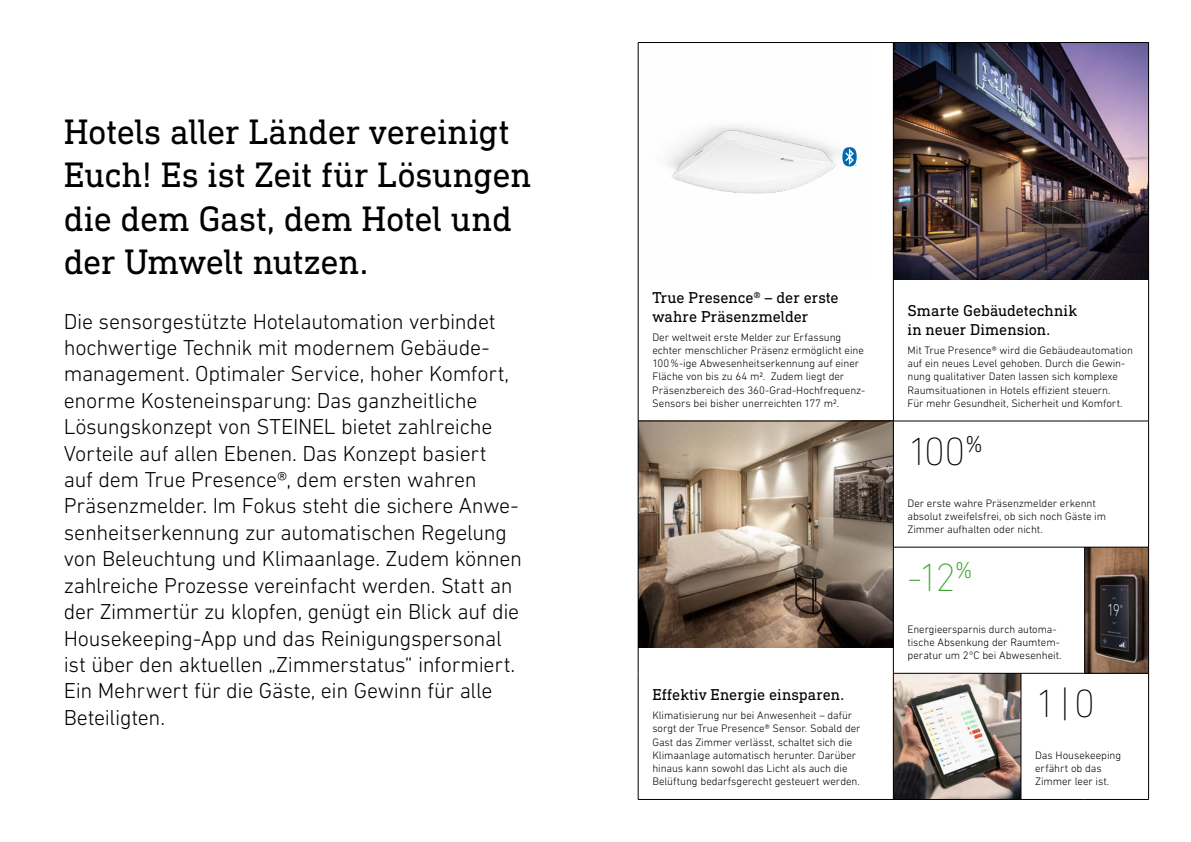
<style>
.page{position:relative;width:1191px;height:842px;background:#fff}
.page>*{position:absolute;margin:0;border:0;box-sizing:border-box;transform-origin:0 0}
.t1{font:200 40px "DIN Next W1 G";color:#000}
.t2{font:200 40px "DIN Next W1 G";color:#3da434}
.t3{font:36px/43.2px "DIN Next Slab Pro";letter-spacing:-.01em;color:#000}
.t4{font:300 22px/26.4px "DIN Next W1 G";letter-spacing:-.015em;color:#000}
.t5{font:16px/19.2px "DIN Next Slab Pro";color:#000}
.t6{font:300 11px/13.2px "DIN Next W1 G";letter-spacing:-.005em;color:#000}
</style>
<div class="page">
<img style="left:894px;top:43px;width:254px;height:236px">
<img style="left:894px;top:674px;width:126px;height:125px">
<img style="left:639px;top:422px;width:254px;height:226px">
<img style="left:1085px;top:548px;width:63px;height:125px">
<hr style="left:638px;top:42px;width:255px;height:1px;background:#000">
<hr style="left:638px;top:43px;width:1px;height:378px;background:#000">
<hr style="left:893px;top:42px;width:128px;height:1px;background:#000">
<hr style="left:893px;top:43px;width:1px;height:378px;background:#000">
<hr style="left:1021px;top:42px;width:63px;height:1px;background:#000">
<hr style="left:1084px;top:42px;width:64px;height:1px;background:#000">
<hr style="left:1148px;top:43px;width:1px;height:378px;background:#000">
<hr style="left:638px;top:421px;width:255px;height:1px;background:#000">
<hr style="left:638px;top:421px;width:1px;height:126px;background:#000">
<hr style="left:893px;top:421px;width:128px;height:1px;background:#000">
<hr style="left:893px;top:421px;width:1px;height:126px;background:#000">
<hr style="left:1021px;top:421px;width:63px;height:1px;background:#000">
<hr style="left:1084px;top:421px;width:64px;height:1px;background:#000">
<hr style="left:1148px;top:421px;width:1px;height:126px;background:#000">
<hr style="left:638px;top:547px;width:1px;height:126px;background:#000">
<hr style="left:893px;top:547px;width:128px;height:1px;background:#000">
<hr style="left:893px;top:547px;width:1px;height:126px;background:#000">
<hr style="left:1021px;top:547px;width:63px;height:1px;background:#000">
<hr style="left:1084px;top:547px;width:64px;height:1px;background:#000">
<hr style="left:1084px;top:547px;width:1px;height:126px;background:#000">
<hr style="left:1148px;top:547px;width:1px;height:126px;background:#000">
<hr style="left:638px;top:673px;width:1px;height:126px;background:#000">
<hr style="left:893px;top:673px;width:128px;height:1px;background:#000">
<hr style="left:893px;top:673px;width:1px;height:126px;background:#000">
<hr style="left:1021px;top:673px;width:63px;height:1px;background:#000">
<hr style="left:1020px;top:673px;width:1px;height:126px;background:#000">
<hr style="left:1084px;top:673px;width:64px;height:1px;background:#000">
<hr style="left:1148px;top:673px;width:1px;height:126px;background:#000">
<hr style="left:638px;top:799px;width:255px;height:1px;background:#000">
<hr style="left:893px;top:799px;width:128px;height:1px;background:#000">
<hr style="left:1021px;top:799px;width:63px;height:1px;background:#000">
<hr style="left:1084px;top:799px;width:64px;height:1px;background:#000">
<img style="left:668px;top:126px;width:189px;height:68px">
<svg style="left:842px;top:147px;width:14px;height:19px"></svg>
<h2 class="t3" style="left:64px;top:110px;width:469px">Hotels aller Länder vereinigt<br>Euch! Es ist Zeit für Lösungen die dem Gast, dem Hotel und der Umwelt nutzen.</h2>
<p class="t4" style="left:64px;top:308px;width:460px">Die sensorgestützte Hotelautomation verbindet hochwertige Technik mit modernem Gebäude&shy;management. Optimaler Service, hoher Komfort, enorme Kosteneinsparung: Das ganzheitliche Lösungskonzept von STEINEL bietet zahlreiche Vorteile auf allen Ebenen. Das Konzept basiert<br>auf dem True Presence®, dem ersten wahren Präsenzmelder. Im Fokus steht die sichere Anwe&shy;senheitserkennung zur automatischen Regelung von Beleuchtung und Klimaanlage. Zudem können zahlreiche Prozesse vereinfacht werden. Statt an der Zimmertür zu klopfen, genügt ein Blick auf die Housekeeping-App und das Reinigungspersonal ist über den aktuellen „Zimmerstatus“ informiert.<br>Ein Mehrwert für die Gäste, ein Gewinn für alle Beteiligten.</p>
<h3 class="t5" style="left:652px;top:287px;width:188px">True Presence® – der erste wahre Präsenzmelder</h3>
<p class="t6" style="left:652px;top:330px;width:215px">Der weltweit erste Melder zur Erfassung echter menschlicher Präsenz ermöglicht eine 100%-ige Abwesenheitserkennung auf einer Fläche von bis zu 64 m2. Zudem liegt der Präsenzbereich des 360-Grad-Hochfrequenz-Sensors bei bisher unerreichten 177 m2.</p>
<h3 class="t5" style="left:652px;top:685px;width:193px">Effektiv Energie einsparen.</h3>
<p class="t6" style="left:652px;top:709px;width:210px">Klimatisierung nur bei Anwesenheit – dafür sorgt der True Presence® Sensor. Sobald der Gast das Zimmer verlässt, schaltet sich die Klimaanlage automatisch herunter. Darüber hinaus kann sowohl das Licht als auch die Belüftung bedarfsgerecht gesteuert werden.</p>
<h3 class="t5" style="left:907px;top:301px;width:171px">Smarte Gebäudetechnik in neuer Dimension.</h3>
<p class="t6" style="left:907px;top:344px;width:227px">Mit True Presence® wird die Gebäudeautomation auf ein neues Level gehoben. Durch die Gewin&shy;nung qualitativer Daten lassen sich komplexe Raumsituationen in Hotels effizient steuern.<br>Für mehr Gesundheit, Sicherheit und Komfort.</p>
<h1 class="t1" style="left:907px;top:429px;width:77px">100<sup>%</sup></h1>
<p class="t6" style="left:907px;top:496px;width:200px">Der erste wahre Präsenzmelder erkennt absolut zweifelsfrei, ob sich noch Gäste im<br>Zimmer aufhalten oder nicht.</p>
<h1 class="t2" style="left:907px;top:555px;width:67px">-12<sup>%</sup></h1>
<p class="t6" style="left:907px;top:622px;width:156px">Energieersparnis durch automa&shy;tische Absenkung der Raumtem&shy;peratur um 2°C bei Abwesenheit.</p>
<h1 class="t1" style="left:1035px;top:681px;width:62px">1|0</h1>
<p class="t6" style="left:1035px;top:748px;width:88px">Das Housekeeping erfährt ob das<br>Zimmer leer ist.</p>
</div>
